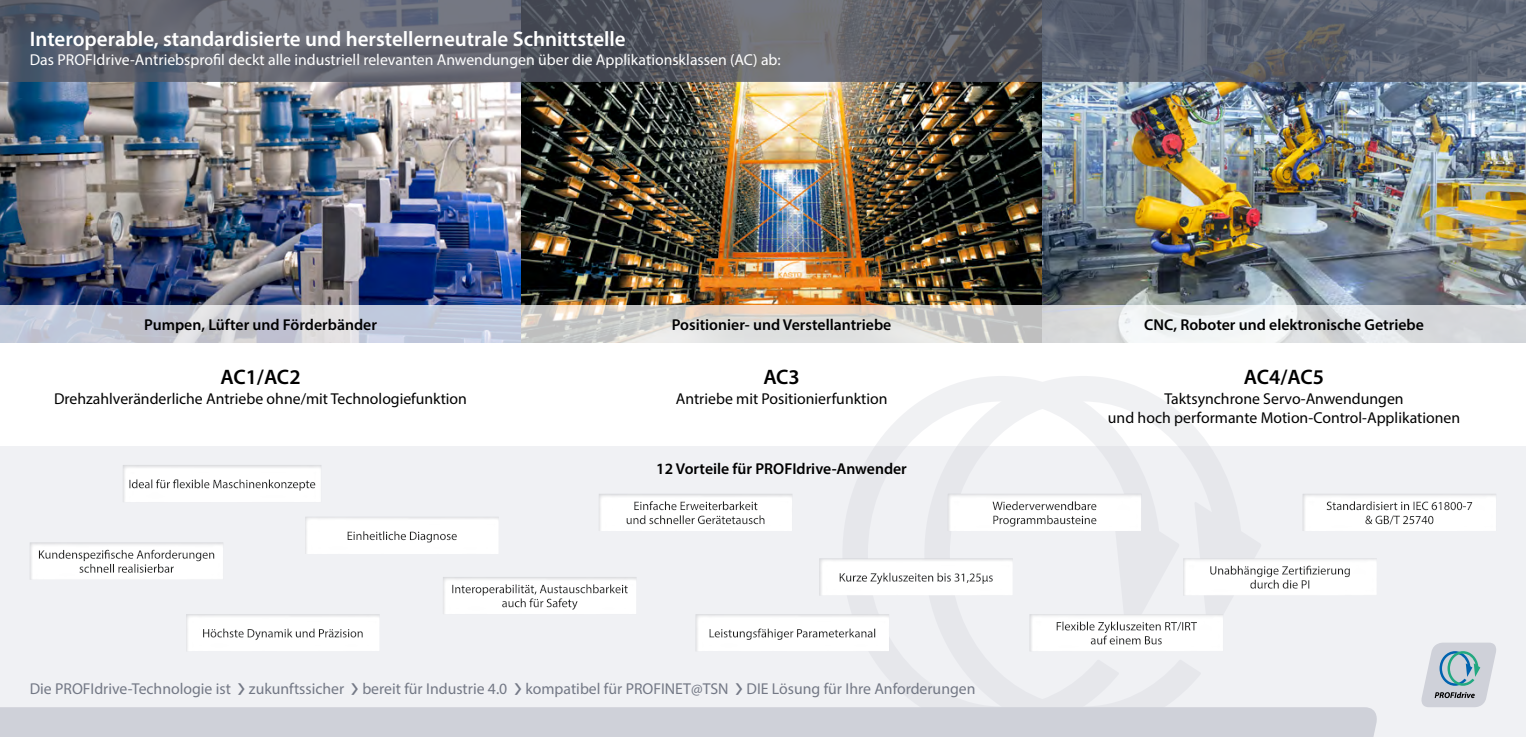
<style>
.page{position:relative;width:1526px;height:737px;background:#fff}
.page>*{position:absolute;margin:0;border:0;box-sizing:border-box;transform-origin:0 0}
.t1{font:600 21px "Myriad Pro";color:#fff}
.t2{font:600 21px "Myriad Pro";letter-spacing:-.01em;color:#000}
.t3{font:15.75px/19.2px "Myriad Pro";color:#000;text-align:center}
.t4{font:600 15.75px "Myriad Pro";color:#000}
.t5{font:15.75px "Myriad Pro";color:#737885}
.t6{font:15.75px "Myriad Pro";color:#fff}
.s1{font-size:31.5px}
</style>
<div class="page">
<div style="left:0;top:446px;width:1525px;height:291px;background:#f0f1f4"></div>
<svg style="left:876px;top:399px;width:48px;height:47px;fill:#f0f1f3"></svg>
<svg style="left:924px;top:376px;width:285px;height:156px;fill:#f0f1f4"></svg>
<img style="left:0;top:82px;width:1525px;height:223px">
<div style="left:0;top:707px;width:1377px;height:30px;background:#cfd1d9"></div>
<svg style="left:0;top:0;width:1525px;height:82px;background:#5e626d"></svg>
<svg style="left:0;top:305px;width:1525px;height:37px;background:#d5d6d9"></svg>
<svg style="left:1421px;top:642px;width:75px;height:65px"></svg>
<div style="left:115px;top:458px;width:215px;height:45px;background:#535764;opacity:.25"></div>
<div style="left:812px;top:551px;width:208px;height:45px;background:#535764;opacity:.25"></div>
<div style="left:179px;top:607px;width:208px;height:45px;background:#535764;opacity:.25"></div>
<div style="left:298px;top:510px;width:208px;height:44px;background:#535764;opacity:.25"></div>
<div style="left:436px;top:570px;width:208px;height:45px;background:#535764;opacity:.25"></div>
<div style="left:591px;top:487px;width:209px;height:44px;background:#535764;opacity:.25"></div>
<div style="left:688px;top:607px;width:208px;height:45px;background:#535764;opacity:.25"></div>
<div style="left:940px;top:487px;width:208px;height:44px;background:#535764;opacity:.25"></div>
<div style="left:1022px;top:608px;width:208px;height:43px;background:#535764;opacity:.25"></div>
<div style="left:1295px;top:487px;width:208px;height:44px;background:#535764;opacity:.25"></div>
<div style="left:1175px;top:552px;width:209px;height:43px;background:#535764;opacity:.25"></div>
<div style="left:22px;top:536px;width:209px;height:44px;background:#535764;opacity:.25"></div>
<h1 class="t1" style="left:30px;top:25px;width:597px">Interoperable, standardisierte und herstellerneutrale Schnittstelle</h1>
<p class="t6" style="left:30px;top:50px;width:752px">Das PROFIdrive-Antriebsprofil deckt alle industriell relevanten Anwendungen über die Applikationsklassen (AC) ab:</p>
<p class="t4" style="left:144px;top:314px;width:234px">Pumpen, Lüfter und Förderbänder</p>
<p class="t4" style="left:672px;top:314px;width:221px">Positionier- und Verstellantriebe</p>
<p class="t4" style="left:1144px;top:314px;width:281px">CNC, Roboter und elektronische Getriebe</p>
<h1 class="t2" style="left:1244px;top:364px;width:82px">AC4/AC5</h1>
<p class="t3" style="left:1108px;top:388px;width:354px">Taktsynchrone Servo-Anwendungen<br>und hoch performante Motion-Control-Applikationen</p>
<h1 class="t2" style="left:220px;top:364px;width:82px">AC1/AC2</h1>
<p class="t3" style="left:54px;top:388px;width:414px">Drehzahlveränderliche Antriebe ohne/mit Technologiefunktion</p>
<h1 class="t2" style="left:763px;top:364px;width:38px">AC3</h1>
<p class="t3" style="left:676px;top:388px;width:213px">Antriebe mit Positionierfunktion</p>
<p class="t4" style="left:656px;top:458px;width:252px">12 Vorteile für PROFIdrive-Anwender</p>
<p class="t5" style="left:30px;top:678px;width:947px">Die PROFIdrive-Technologie ist <span class="s1">›</span> zukunftssicher <span class="s1">›</span> bereit für Industrie 4.0 <span class="s1">›</span> kompatibel für PROFINET@TSN <span class="s1">›</span> DIE Lösung für Ihre Anforderungen</p>
</div>
